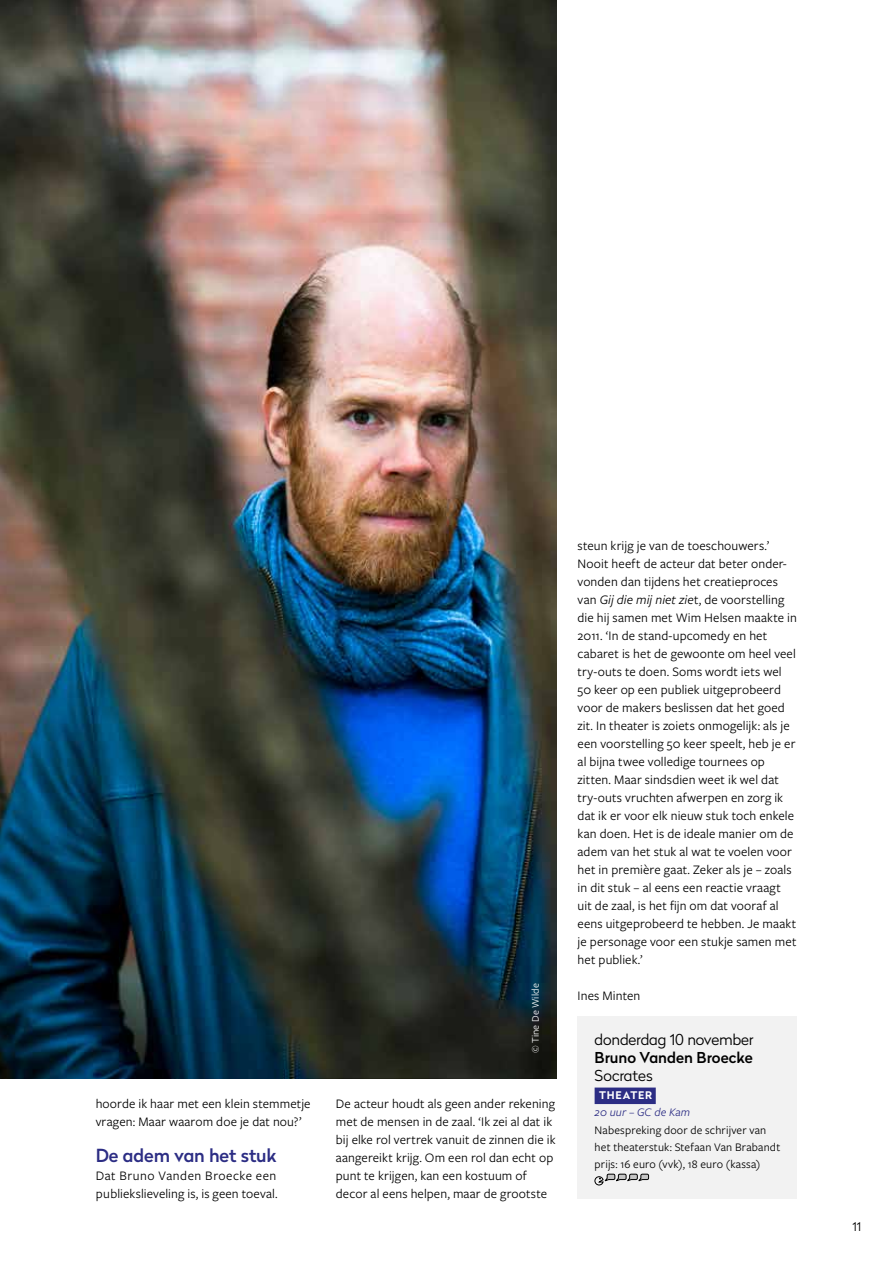
<style>
.page{position:relative;width:893px;height:1263px;background:#fff}
.page>*{position:absolute;margin:0;border:0;box-sizing:border-box;transform-origin:0 0}
.t1{font:500 18px "Radikal";letter-spacing:-.005em;color:#2c2d84}
.t2{font:300 15px "Radikal";letter-spacing:-.015em;color:#000}
.t3{font:500 15px "Radikal";color:#000}
.t4{font:13.5px/18px "Freight Sans Pro";letter-spacing:.01em;color:#000}
.t5{font:12px/17.2px "Freight Sans Pro";letter-spacing:.015em;color:#000}
.t6{font:italic 12px "Freight Sans Pro";letter-spacing:.01em;color:#2c2d84}
.t7{font:300 12px "Radikal";color:#000}
.t8{font:10.5px "Freight Sans Pro";letter-spacing:.015em;color:#fff}
.t9{font:700 10.5px "Radikal";letter-spacing:.08em;color:#fff}
.s1{font-style:italic}
</style>
<div class="page">
<img style="left:0;top:0;width:557px;height:1079px">
<div style="left:578px;top:1017px;width:219px;height:182px;background:#f2f2f2"></div>
<div style="left:595px;top:1087px;width:61px;height:17px;background:#2c2d84"></div>
<svg style="left:594px;top:1173px;width:55px;height:12px"></svg>
<p class="t4" style="left:96px;top:1094px;width:216px">hoorde ik haar met een klein stemmetje vragen: Maar waarom doe je dat nou?’</p>
<h1 class="t1" style="left:96px;top:1142px;width:182px">De adem van het stuk</h1>
<p class="t4" style="left:96px;top:1166px;width:184px">Dat Bruno Vanden Broecke een publiekslieveling is, is geen toeval.</p>
<p class="t8" style="left:528px;top:1053px;width:72px;rotate:-90deg">© Tine De Wilde</p>
<p class="t4" style="left:336px;top:1094px;width:221px">De acteur houdt als geen ander rekening met de mensen in de zaal. ‘Ik zei al dat ik bij elke rol vertrek vanuit de zinnen die ik aangereikt krijg. Om een rol dan echt op punt te krijgen, kan een kostuum of decor al eens helpen, maar de grootste</p>
<p class="t4" style="left:578px;top:536px;width:221px">steun krijg je van de toeschouwers.’ Nooit heeft de acteur dat beter onder&shy;vonden dan tijdens het creatieproces van <span class="s1">Gij die mij niet zie</span>t, de voorstelling die hij samen met Wim Helsen maakte in 2011. ‘In de stand-upcomedy en het cabaret is het de gewoonte om heel veel try-outs te doen. Soms wordt iets wel 50 keer op een publiek uitgeprobeerd voor de makers beslissen dat het goed zit. In theater is zoiets onmogelijk: als je een voorstelling 50 keer speelt, heb je er al bijna twee volledige tournees op zitten. Maar sindsdien weet ik wel dat try-outs vruchten afwerpen en zorg ik dat ik er voor elk nieuw stuk toch enkele kan doen. Het is de ideale manier om de adem van het stuk al wat te voelen voor het in première gaat. Zeker als je – zoals in dit stuk – al eens een reactie vraagt uit de zaal, is het fijn om dat vooraf al eens uitgeprobeerd te hebben. Je maakt je personage voor een stukje samen met het publiek.’</p>
<p class="t4" style="left:578px;top:986px;width:64px">Ines Minten</p>
<p class="t2" style="left:595px;top:1029px;width:160px">donderdag 10 november</p>
<p class="t3" style="left:595px;top:1047px;width:160px">Bruno Vanden Broecke</p>
<p class="t2" style="left:595px;top:1065px;width:60px">Socrates</p>
<p class="t9" style="left:599px;top:1087px;width:55px">THEATER</p>
<p class="t6" style="left:595px;top:1104px;width:97px">20 uur – GC de Kam</p>
<p class="t5" style="left:595px;top:1120px;width:187px">Nabespreking door de schrijver van het theaterstuk: Stefaan Van Brabandt prijs: 16 euro (vvk), 18 euro (kassa)</p>
<p class="t7" style="left:852px;top:1218px;width:10px">11</p>
</div>
